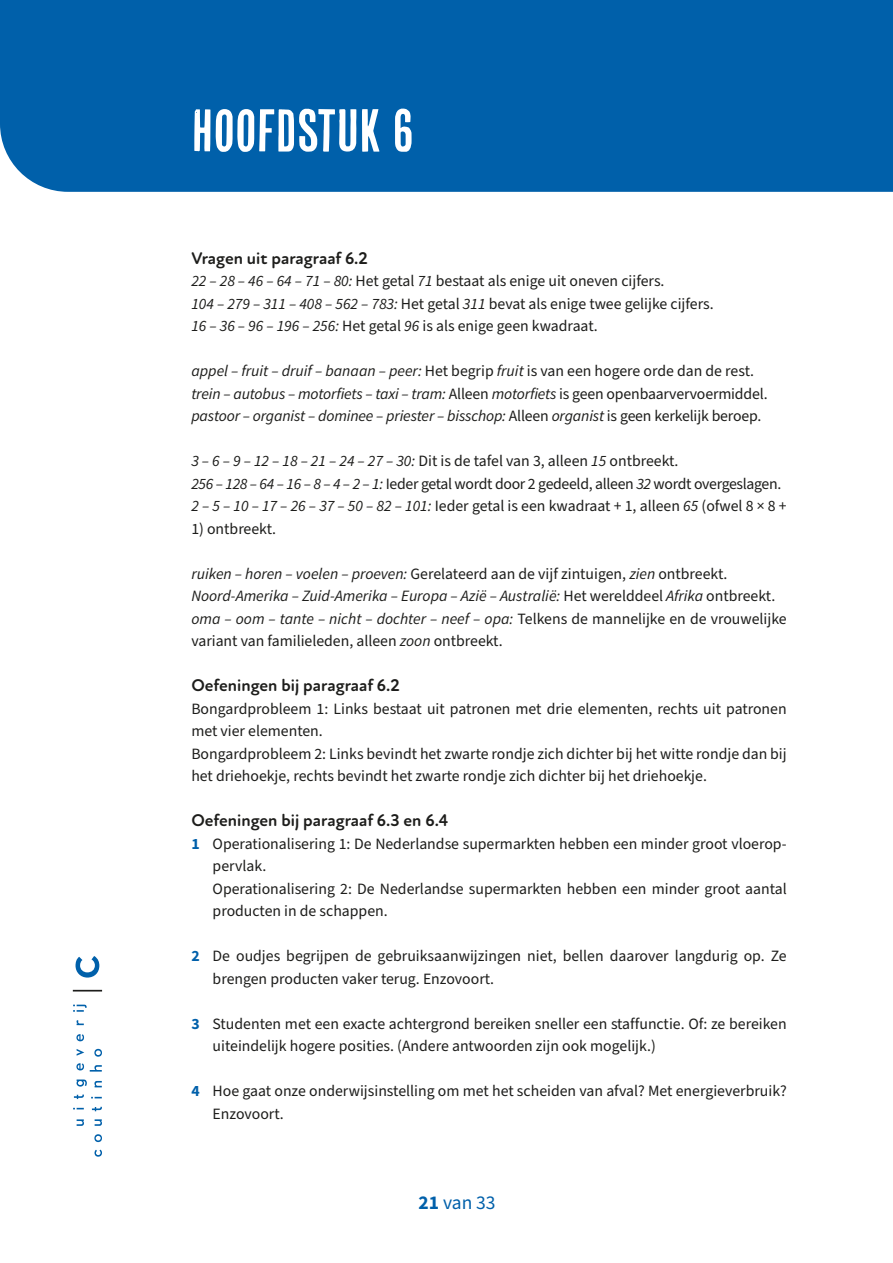
<style>
.page{position:relative;width:893px;height:1263px;background:#fff}
.page>*{position:absolute;margin:0;border:0;box-sizing:border-box;transform-origin:0 0}
.t1{font:60px "Cheap Pine Sans";color:#fff}
.t2{font:19.5px "Source Sans Pro";color:#0060aa}
.t3{font:700 17.25px "Atten Round New";color:#1d1d1b}
.t4{font:15.75px/22.5px "Source Sans Pro";color:#1d1d1b}
.t5{font:italic 15.75px/22.5px "Source Sans Pro";letter-spacing:-.01em;color:#1d1d1b}
.t6{font:15.75px/22.5px "Source Sans Pro";letter-spacing:-.02em;color:#1d1d1b}
.s1{font-style:italic}
.s2{font-style:normal}
.s3{font-weight:700;color:#0060aa}
.s4{font-weight:700}
</style>
<div class="page">
<svg style="left:77px;top:1119px;width:7px;height:7px"></svg>
<svg style="left:74px;top:1094px;width:10px;height:5px"></svg>
<svg style="left:77px;top:1079px;width:10px;height:7px"></svg>
<svg style="left:76px;top:1063px;width:8px;height:7px"></svg>
<svg style="left:77px;top:1049px;width:7px;height:7px"></svg>
<svg style="left:76px;top:1034px;width:8px;height:7px"></svg>
<svg style="left:77px;top:1020px;width:7px;height:5px"></svg>
<svg style="left:73px;top:1005px;width:14px;height:7px"></svg>
<svg style="left:95px;top:1149px;width:7px;height:8px"></svg>
<svg style="left:94px;top:1134px;width:8px;height:8px"></svg>
<svg style="left:95px;top:1119px;width:7px;height:7px"></svg>
<svg style="left:92px;top:1107px;width:10px;height:4px"></svg>
<svg style="left:94px;top:1081px;width:8px;height:6px"></svg>
<svg style="left:90px;top:1065px;width:12px;height:6px"></svg>
<svg style="left:94px;top:1049px;width:8px;height:8px"></svg>
<svg style="left:73px;top:990px;width:29px;height:1px"></svg>
<svg style="left:76px;top:956px;width:23px;height:21px"></svg>
<div style="left:0;top:0;width:893px;height:192px;background:#0060aa"></div>
<h1 class="t1" style="left:191px;top:98px;width:224px">HOOFDSTUK 6</h1>
<p class="t3" style="left:191px;top:248px;width:178px">Vragen uit paragraaf 6.2</p>
<p class="t4" style="left:191px;top:270px;width:524px"><span class="s1">22 – 28 – 46 – 64 – 71 – 80:</span> Het getal <span class="s1">71</span> bestaat als enige uit oneven cijfers.<br><span class="s1">104 – 279 – 311 – 408 – 562 – 783:</span> Het getal <span class="s1">311</span> bevat als enige twee gelijke cijfers.<br><span class="s1">16 – 36 – 96 – 196 – 256:</span> Het getal <span class="s1">96</span> is als enige geen kwadraat.</p>
<p class="t5" style="left:191px;top:360px;width:578px">appel – fruit – druif – banaan – peer: <span class="s2">Het begrip</span> fruit <span class="s2">is van een hogere orde dan de rest. </span>trein – autobus – motorfiets – taxi – tram: <span class="s2">Alleen</span> motorfiets <span class="s2">is geen openbaarvervoermiddel. </span>pastoor – organist – dominee – priester – bisschop: <span class="s2">Alleen</span> organist <span class="s2">is geen kerkelijk beroep.</span></p>
<p class="t6" style="left:191px;top:450px;width:597px"><span class="s1">3 – 6 – 9 – 12 – 18 – 21 – 24 – 27 – 30:</span> Dit is de tafel van 3, alleen <span class="s1">15</span> ontbreekt.<br><span class="s1">256 – 128 – 64 – 16 – 8 – 4 – 2 – 1:</span> Ieder getal wordt door 2 gedeeld, alleen <span class="s1">32</span> wordt overgeslagen.<br><span class="s1">2 – 5 – 10 – 17 – 26 – 37 – 50 – 82 – 101:</span> Ieder getal is een kwadraat + 1, alleen <span class="s1">65</span> (ofwel 8 × 8 +</p>
<p class="t4" style="left:191px;top:518px;width:86px">1) ontbreekt.</p>
<p class="t4" style="left:191px;top:563px;width:597px"><span class="s1">ruiken – horen – voelen – proeven:</span> Gerelateerd aan de vijf zintuigen, <span class="s1">zien</span> ontbreekt.<br><span class="s1">Noord-Amerika – Zuid-Amerika – Europa – Azië – Australië:</span> Het werelddeel <span class="s1">Afrika</span> ontbreekt. <span class="s1">oma – oom – tante – nicht – dochter – neef – opa:</span> Telkens de mannelijke en de vrouwelijke variant van familieleden, alleen <span class="s1">zoon</span> ontbreekt.</p>
<p class="t3" style="left:191px;top:675px;width:210px">Oefeningen bij paragraaf 6.2</p>
<p class="t4" style="left:191px;top:698px;width:597px">Bongardprobleem 1: Links bestaat uit patronen met drie elementen, rechts uit patronen met vier elementen.<br>Bongardprobleem 2: Links bevindt het zwarte rondje zich dichter bij het witte rondje dan bij het driehoekje, rechts bevindt het zwarte rondje zich dichter bij het driehoekje.</p>
<p class="t3" style="left:191px;top:810px;width:259px">Oefeningen bij paragraaf 6.3 en 6.4</p>
<p class="t4" style="left:213px;top:833px;width:576px;text-indent:-21px"><span class="s3">1</span> Operationalisering 1: De Nederlandse supermarkten hebben een minder groot vloerop&shy;pervlak.<br>Operationalisering 2: De Nederlandse supermarkten hebben een minder groot aantal producten in de schappen.</p>
<p class="t4" style="left:213px;top:945px;width:576px;text-indent:-21px"><span class="s3">2</span> De oudjes begrijpen de gebruiksaanwijzingen niet, bellen daarover langdurig op. Ze brengen producten vaker terug. Enzovoort.</p>
<p class="t4" style="left:213px;top:1013px;width:575px;text-indent:-21px"><span class="s3">3</span> Studenten met een exacte achtergrond bereiken sneller een staffunctie. Of: ze bereiken uiteindelijk hogere posities. (Andere antwoorden zijn ook mogelijk.)</p>
<p class="t4" style="left:213px;top:1080px;width:576px;text-indent:-21px"><span class="s3">4</span> Hoe gaat onze onderwijsinstelling om met het scheiden van afval? Met energieverbruik?<br>Enzovoort.</p>
<p class="t2" style="left:419px;top:1189px;width:79px"><span class="s4">21</span> van 33</p>
</div>
